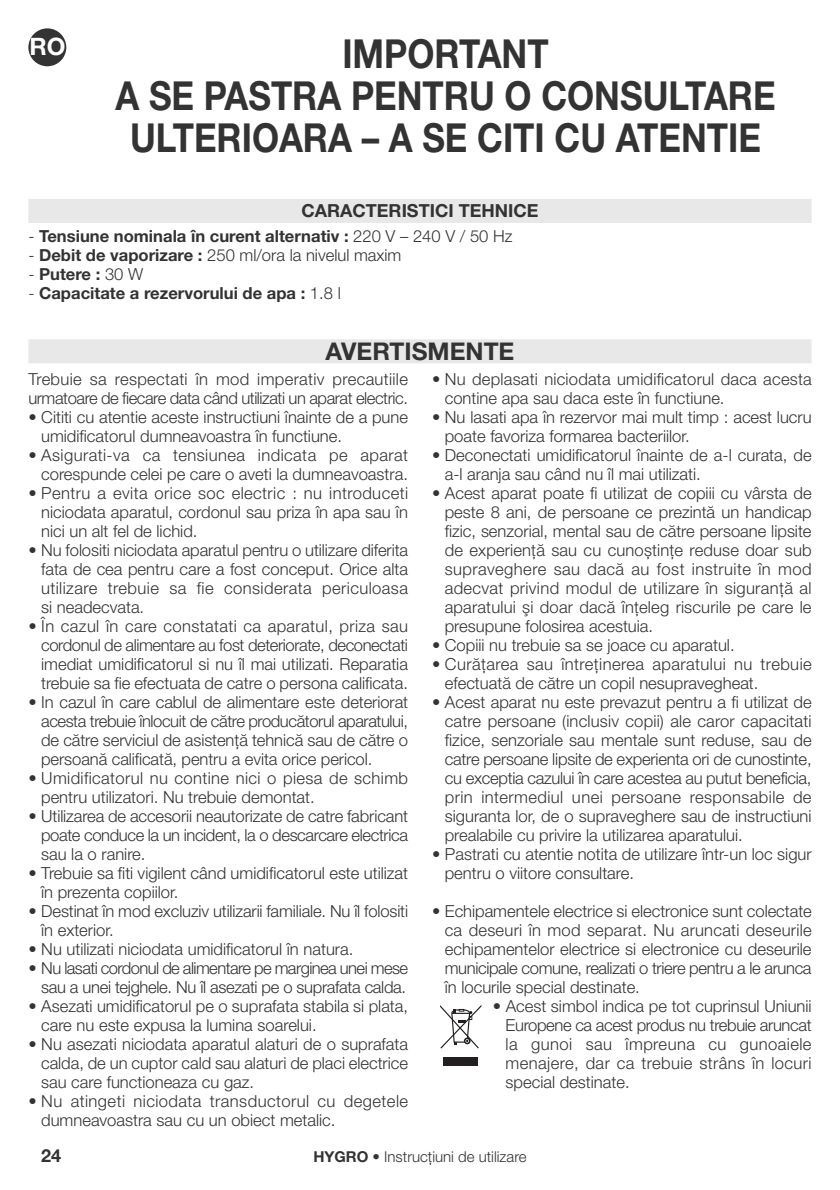
<style>
.page{position:relative;width:840px;height:1190px;background:#fff}
.page>*{position:absolute;margin:0;border:0;box-sizing:border-box;transform-origin:0 0}
.t1{font:700 40px/42px "Helvetica Neue LT Pro";color:#343334;text-align:center;scale:.87 1}
.t2{font:700 24.4px "Helvetica Neue LT Pro";color:#343334}
.t3{font:700 24px "Helvetica Neue LT Pro";color:#fff}
.t4{font:700 18px "Helvetica Neue LT Pro";color:#343334}
.t5{font:300 16.6px/19px "Helvetica Neue LT Pro";color:#343334;text-align:justify}
.t6{font:300 16.6px/19px "Helvetica Neue LT Pro";letter-spacing:.025em;color:#343334}
.t7{font:300 16.6px/19px "Helvetica Neue LT Pro";letter-spacing:-.025em;color:#343334}
.t8{font:700 16.6px "Helvetica Neue LT Pro";color:#343334}
.t9{font:300 16.6px/19px "Helvetica Neue LT Pro";letter-spacing:-.035em;color:#343334;text-align:right}
.t10{font:300 15px "Helvetica Neue LT Pro";color:#343334}
.s1{font-weight:300}
.s2{font-weight:700}
</style>
<div class="page">
<div style="left:28px;top:199px;width:783px;height:24px;background:#e8e8e9"></div>
<div style="left:28px;top:339px;width:783px;height:24px;background:#e8e8e9"></div>
<div style="left:443px;top:1057px;width:34px;height:8px;background:#231f20"></div>
<svg style="left:440px;top:1005px;width:41px;height:43px"></svg>
<div style="left:28px;top:28px;width:38px;height:38px;background:#343334;border-radius:50%"></div>
<h3 class="t3" style="left:30px;top:38px;width:38px">RO</h3>
<h1 class="t1" style="left:115px;top:38px;width:759px">IMPORTANT<br>A SE PASTRA PENTRU O CONSULTARE<br>ULTERIOARA – A SE CITI CU ATENTIE</h1>
<p class="t4" style="left:301px;top:204px;width:238px">CARACTERISTICI TEHNICE</p>
<p class="t8" style="left:28px;top:230px;width:485px"><span class="s1">-</span> Tensiune nominala în curent alternativ : <span class="s1">220 V – 240 V / 50 Hz</span></p>
<p class="t5" style="left:28px;top:247px;width:374px">- <span class="s2">Debit de vaporizare :</span> 250 ml/ora la nivelul maxim</p>
<p class="t8" style="left:28px;top:268px;width:116px"><span class="s1">-</span> Putere : <span class="s1">30 W</span></p>
<p class="t8" style="left:28px;top:287px;width:314px"><span class="s1">-</span> Capacitate a rezervorului de apa : <span class="s1">1.8 l</span></p>
<h2 class="t2" style="left:325px;top:343px;width:190px">AVERTISMENTE</h2>
<p class="t7" style="left:28px;top:371px;width:381px">Trebuie sa respectati în mod imperativ precautiile urmatoare de fiecare data când utilizati un aparat electric.</p>
<p class="t5" style="left:41px;top:409px;width:368px;text-indent:-13px">• Cititi cu atentie aceste instructiuni înainte de a pune umidificatorul dumneavoastra în functiune.</p>
<p class="t5" style="left:28px;top:447px;width:381px;text-align:right">• Asigurati-va ca tensiunea indicata pe aparat corespunde celei pe care o aveti la dumneavoastra.</p>
<p class="t5" style="left:41px;top:485px;width:368px;text-indent:-13px">• Pentru a evita orice soc electric : nu introduceti niciodata aparatul, cordonul sau priza în apa sau în nici un alt fel de lichid.</p>
<p class="t5" style="left:41px;top:542px;width:368px;text-indent:-13px">• Nu folositi niciodata aparatul pentru o utilizare diferita fata de cea pentru care a fost conceput. Orice alta utilizare trebuie sa fie considerata periculoasa si neadecvata.</p>
<p class="t5" style="left:41px;top:618px;width:368px;text-indent:-13px">• În cazul în care constatati ca aparatul, priza sau cordonul de alimentare au fost deteriorate, deconectati imediat umidificatorul si nu îl mai utilizati. Reparatia trebuie sa fie efectuata de catre o persona calificata.</p>
<p class="t5" style="left:41px;top:694px;width:368px;text-indent:-13px">• In cazul în care cablul de alimentare este deteriorat acesta trebuie înlocuit de către producătorul aparatului, de către serviciul de asistență tehnică sau de către o persoană calificată, pentru a evita orice pericol.</p>
<p class="t6" style="left:41px;top:770px;width:368px;text-indent:-13px">• Umidificatorul nu contine nici o piesa de schimb pentru utilizatori. Nu trebuie demontat.</p>
<p class="t5" style="left:41px;top:808px;width:368px;text-indent:-13px">• Utilizarea de accesorii neautorizate de catre fabricant poate conduce la un incident, la o descarcare electrica sau la o ranire.</p>
<p class="t5" style="left:41px;top:865px;width:368px;text-indent:-13px">• Trebuie sa fiti vigilent când umidificatorul este utilizat în prezenta copiilor.</p>
<p class="t5" style="left:41px;top:903px;width:368px;text-indent:-13px">• Destinat în mod excluziv utilizarii familiale. Nu îl folositi în exterior.</p>
<p class="t5" style="left:28px;top:941px;width:326px">• Nu utilizati niciodata umidificatorul în natura.</p>
<p class="t9" style="left:28px;top:960px;width:381px">• Nu lasati cordonul de alimentare pe marginea unei mese sau a unei tejghele. Nu îl asezati pe o suprafata calda.</p>
<p class="t5" style="left:41px;top:998px;width:368px;text-indent:-13px">• Asezati umidificatorul pe o suprafata stabila si plata, care nu este expusa la lumina soarelui.</p>
<p class="t5" style="left:41px;top:1036px;width:368px;text-indent:-13px">• Nu asezati niciodata aparatul alaturi de o suprafata calda, de un cuptor cald sau alaturi de placi electrice sau care functioneaza cu gaz.</p>
<p class="t6" style="left:41px;top:1093px;width:368px;text-indent:-13px">• Nu atingeti niciodata transductorul cu degetele dumneavoastra sau cu un obiect metalic.</p>
<p class="t5" style="left:444px;top:371px;width:368px;text-indent:-13px">• Nu deplasati niciodata umidificatorul daca acesta contine apa sau daca este în functiune.</p>
<p class="t5" style="left:444px;top:409px;width:368px;text-indent:-13px">• Nu lasati apa în rezervor mai mult timp : acest lucru poate favoriza formarea bacteriilor.</p>
<p class="t5" style="left:444px;top:447px;width:368px;text-indent:-13px">• Deconectati umidificatorul înainte de a-l curata, de a-l aranja sau când nu îl mai utilizati.</p>
<p class="t5" style="left:444px;top:485px;width:368px;text-indent:-13px">• Acest aparat poate fi utilizat de copiii cu vârsta de peste 8 ani, de persoane ce prezintă un handicap fizic, senzorial, mental sau de către persoane lipsite de experiență sau cu cunoștințe reduse doar sub supraveghere sau dacă au fost instruite în mod adecvat privind modul de utilizare în siguranţă al aparatului şi doar dacă înţeleg riscurile pe care le presupune folosirea acestuia.</p>
<p class="t5" style="left:432px;top:637px;width:304px">• Copiii nu trebuie sa se joace cu aparatul.</p>
<p class="t5" style="left:444px;top:656px;width:368px;text-indent:-13px">• Curățarea sau întreținerea aparatului nu trebuie efectuată de către un copil nesupravegheat.</p>
<p class="t5" style="left:444px;top:694px;width:368px;text-indent:-13px">• Acest aparat nu este prevazut pentru a fi utilizat de catre persoane (inclusiv copii) ale caror capacitati fizice, senzoriale sau mentale sunt reduse, sau de catre persoane lipsite de experienta ori de cunostinte, cu exceptia cazului în care acestea au putut beneficia, prin intermediul unei persoane responsabile de siguranta lor, de o supraveghere sau de instructiuni prealabile cu privire la utilizarea aparatului.</p>
<p class="t5" style="left:444px;top:846px;width:368px;text-indent:-13px">• Pastrati cu atentie notita de utilizare într-un loc sigur pentru o viitore consultare.</p>
<p class="t5" style="left:444px;top:903px;width:368px;text-indent:-13px">• Echipamentele electrice si electronice sunt colectate ca deseuri în mod separat. Nu aruncati deseurile echipamentelor electrice si electronice cu deseurile municipale comune, realizati o triere pentru a le arunca în locurile special destinate.</p>
<p class="t5" style="left:505px;top:998px;width:307px;text-indent:-13px">• Acest simbol indica pe tot cuprinsul Uniunii Europene ca acest produs nu trebuie aruncat la gunoi sau împreuna cu gunoaiele menajere, dar ca trebuie strâns în locuri special destinate.</p>
<p class="t4" style="left:41px;top:1149px;width:22px">24</p>
<p class="t10" style="left:313px;top:1151px;width:215px"><span class="s2">HYGRO</span> • Instrucțiuni de utilizare</p>
</div>
